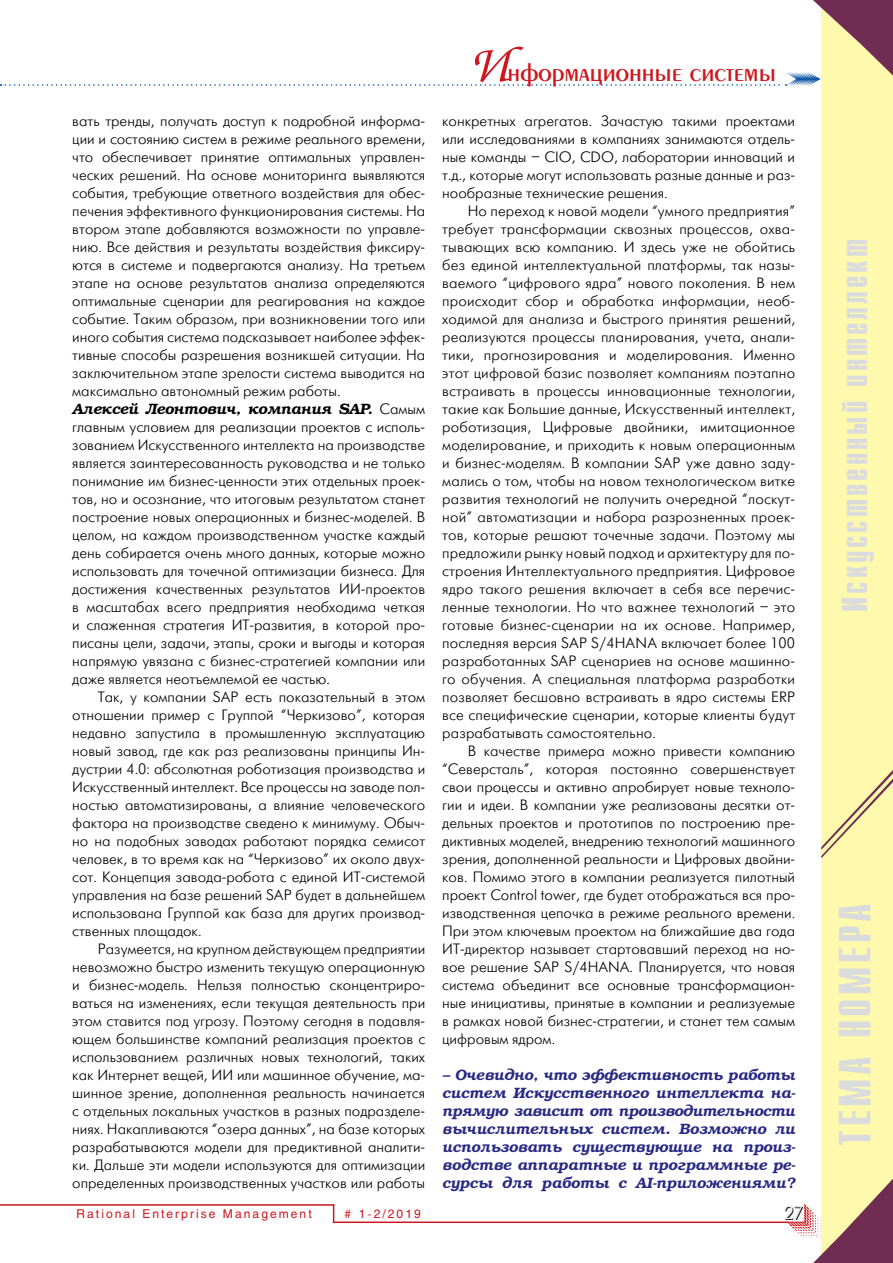
<style>
.page{position:relative;width:893px;height:1263px;background:#fff}
.page>*{position:absolute;margin:0;border:0;box-sizing:border-box;transform-origin:0 0}
.t1{font:700 45px "Compact C";letter-spacing:.08em;color:#dadbdc}
.t2{font:700 36px "Compact C";letter-spacing:.08em;color:#dadbdc}
.t3{font:27px "Penta Demi";color:#ce171e}
.t4{font:18px "Futuris Shadow C";color:#000}
.t5{font:15px/18px "Futuris Light C";color:#000;text-align:justify}
.t6{font:italic 600 15px/18px "Bookman C";color:#292984;text-align:justify}
.t7{font:italic 600 15px "Bookman C";letter-spacing:-.01em;color:#000}
.t8{font:12px "Helios";letter-spacing:.17em;color:#ce171e}
.s1{font-family:"Futuris Light C";font-weight:400;font-style:normal}
.s2{font-family:"Zapf Chancery C";font-size:54px}
</style>
<div class="page">
<hr style="left:0;top:1204px;width:334px;height:2px;background:#ce171e">
<svg style="left:333px;top:1206px;width:1px;height:15px"></svg>
<hr style="left:333px;top:1221px;width:455px;height:2px;background:#ce171e">
<div style="left:821px;top:0;width:72px;height:1263px;background:#fff9ae"></div>
<svg style="left:821px;top:770px;width:72px;height:88px"></svg>
<svg style="left:0;top:0;width:893px;height:86px"></svg>
<svg style="left:787px;top:1178px;width:106px;height:85px"></svg>
<p class="t5" style="left:72px;top:112px;width:354px">вать тренды, получать доступ к подробной информа&shy;ции и состоянию систем в режиме реального времени, что обеспечивает принятие оптимальных управлен&shy;ческих решений. На основе мониторинга выявляются события, требующие ответного воздействия для обес&shy;печения эффективного функционирования системы. На втором этапе добавляются возможности по управле&shy;нию. Все действия и результаты воздействия фиксиру&shy;ются в системе и подвергаются анализу. На третьем этапе на основе результатов анализа определяются оптимальные сценарии для реагирования на каждое событие. Таким образом, при возникновении того или иного события система подсказывает наиболее эффек&shy;тивные способы разрешения возникшей ситуации. На заключительном этапе зрелости система выводится на максимально автономный режим работы.</p>
<p class="t7" style="left:72px;top:400px;width:354px">Алексей Леонтович, компания SAP. <span class="s1">Самым</span></p>
<p class="t5" style="left:72px;top:418px;width:354px">главным условием для реализации проектов с исполь&shy;зованием Искусственного интеллекта на производстве является заинтересованность руководства и не только понимание им бизнес-ценности этих отдельных проек&shy;тов, но и осознание, что итоговым результатом станет построение новых операционных и бизнес-моделей. В целом, на каждом производственном участке каждый день собирается очень много данных, которые можно использовать для точечной оптимизации бизнеса. Для достижения качественных результатов ИИ-проектов в масштабах всего предприятия необходима четкая и слаженная стратегия ИТ-развития, в которой про&shy;писаны цели, задачи, этапы, сроки и выгоды и которая напрямую увязана с бизнес-стратегией компании или даже является неотъемлемой ее частью.</p>
<p class="t5" style="left:72px;top:688px;width:354px;text-indent:26px">Так, у компании SAP есть показательный в этом отношении пример с Группой “Черкизово”, которая недавно запустила в промышленную эксплуатацию новый завод, где как раз реализованы принципы Ин&shy;дустрии 4.0: абсолютная роботизация производства и Искусственный интеллект. Все процессы на заводе пол&shy;ностью автоматизированы, а влияние человеческого фактора на производстве сведено к минимуму. Обыч&shy;но на подобных заводах работают порядка семисот человек, в то время как на “Черкизово” их около двух&shy;сот. Концепция завода-робота с единой ИТ-системой управления на базе решений SAP будет в дальнейшем использована Группой как база для других производ&shy;ственных площадок.</p>
<p class="t5" style="left:72px;top:940px;width:354px;text-indent:26px">Разумеется, на крупном действующем предприятии невозможно быстро изменить текущую операционную и бизнес-модель. Нельзя полностью сконцентриро&shy;ваться на изменениях, если текущая деятельность при этом ставится под угрозу. Поэтому сегодня в подавля&shy;ющем большинстве компаний реализация проектов с использованием различных новых технологий, таких как Интернет вещей, ИИ или машинное обучение, ма&shy;шинное зрение, дополненная реальность начинается с отдельных локальных участков в разных подразделе&shy;ниях. Накапливаются “озера данных”, на базе которых разрабатываются модели для предиктивной аналити&shy;ки. Дальше эти модели используются для оптимизации определенных производственных участков или работы</p>
<p class="t8" style="left:77px;top:1207px;width:237px">Rational Enterprise Management</p>
<p class="t8" style="left:345px;top:1207px;width:78px"># 1-2/2019</p>
<h3 class="t3" style="left:469px;top:59px;width:309px"><span class="s2">И</span>нформационные системы</h3>
<p class="t5" style="left:442px;top:112px;width:354px">конкретных агрегатов. Зачастую такими проектами или исследованиями в компаниях занимаются отдель&shy;ные команды – CIO, CDO, лаборатории инноваций и т.д., которые могут использовать разные данные и раз&shy;нообразные технические решения.</p>
<p class="t5" style="left:442px;top:202px;width:354px;text-indent:26px">Но переход к новой модели “умного предприятия” требует трансформации сквозных процессов, охва&shy;тывающих всю компанию. И здесь уже не обойтись без единой интеллектуальной платформы, так назы&shy;ваемого “цифрового ядра” нового поколения. В нем происходит сбор и обработка информации, необ&shy;ходимой для анализа и быстрого принятия решений, реализуются процессы планирования, учета, анали&shy;тики, прогнозирования и моделирования. Именно этот цифровой базис позволяет компаниям поэтапно встраивать в процессы инновационные технологии, такие как Большие данные, Искусственный интеллект, роботизация, Цифровые двойники, имитационное моделирование, и приходить к новым операционным и бизнес-моделям. В компании SAP уже давно заду&shy;мались о том, чтобы на новом технологическом витке развития технологий не получить очередной “лоскут&shy;ной” автоматизации и набора разрозненных проек&shy;тов, которые решают точечные задачи. Поэтому мы предложили рынку новый подход и архитектуру для по&shy;строения Интеллектуального предприятия. Цифровое ядро такого решения включает в себя все перечис&shy;ленные технологии. Но что важнее технологий – это готовые бизнес-сценарии на их основе. Например, последняя версия SAP S/4HANA включает более 100 разработанных SAP сценариев на основе машинно&shy;го обучения. А специальная платформа разработки позволяет бесшовно встраивать в ядро системы ERP все специфические сценарии, которые клиенты будут разрабатывать самостоятельно.</p>
<p class="t5" style="left:442px;top:742px;width:354px;text-indent:26px">В качестве примера можно привести компанию “Северсталь”, которая постоянно совершенствует свои процессы и активно апробирует новые техноло&shy;гии и идеи. В компании уже реализованы десятки от&shy;дельных проектов и прототипов по построению пре&shy;диктивных моделей, внедрению технологий машинного зрения, дополненной реальности и Цифровых двойни&shy;ков. Помимо этого в компании реализуется пилотный проект Сontrol tower, где будет отображаться вся про&shy;изводственная цепочка в режиме реального времени.<br>При этом ключевым проектом на ближайшие два года ИТ-директор называет стартовавший переход на но&shy;вое решение SAP S/4HANA. Планируется, что новая система объединит все основные трансформацион&shy;ные инициативы, принятые в компании и реализуемые в рамках новой бизнес-стратегии, и станет тем самым цифровым ядром.</p>
<p class="t6" style="left:442px;top:1066px;width:355px">– Очевидно, что эффективность работы систем Искусственного интеллекта на&shy;прямую зависит от производительности вычислительных систем. Возможно ли использовать существующие на произ&shy;водстве аппаратные и программные ре&shy;сурсы для работы с AI-приложениями?</p>
<p class="t4" style="left:784px;top:1204px;width:21px">27</p>
<h2 class="t2" style="left:837px;top:612px;width:374px;rotate:-90deg">Искусственный интеллект</h2>
<h1 class="t1" style="left:833px;top:1145px;width:244px;rotate:-90deg">ТЕМА НОМЕРА</h1>
</div>
